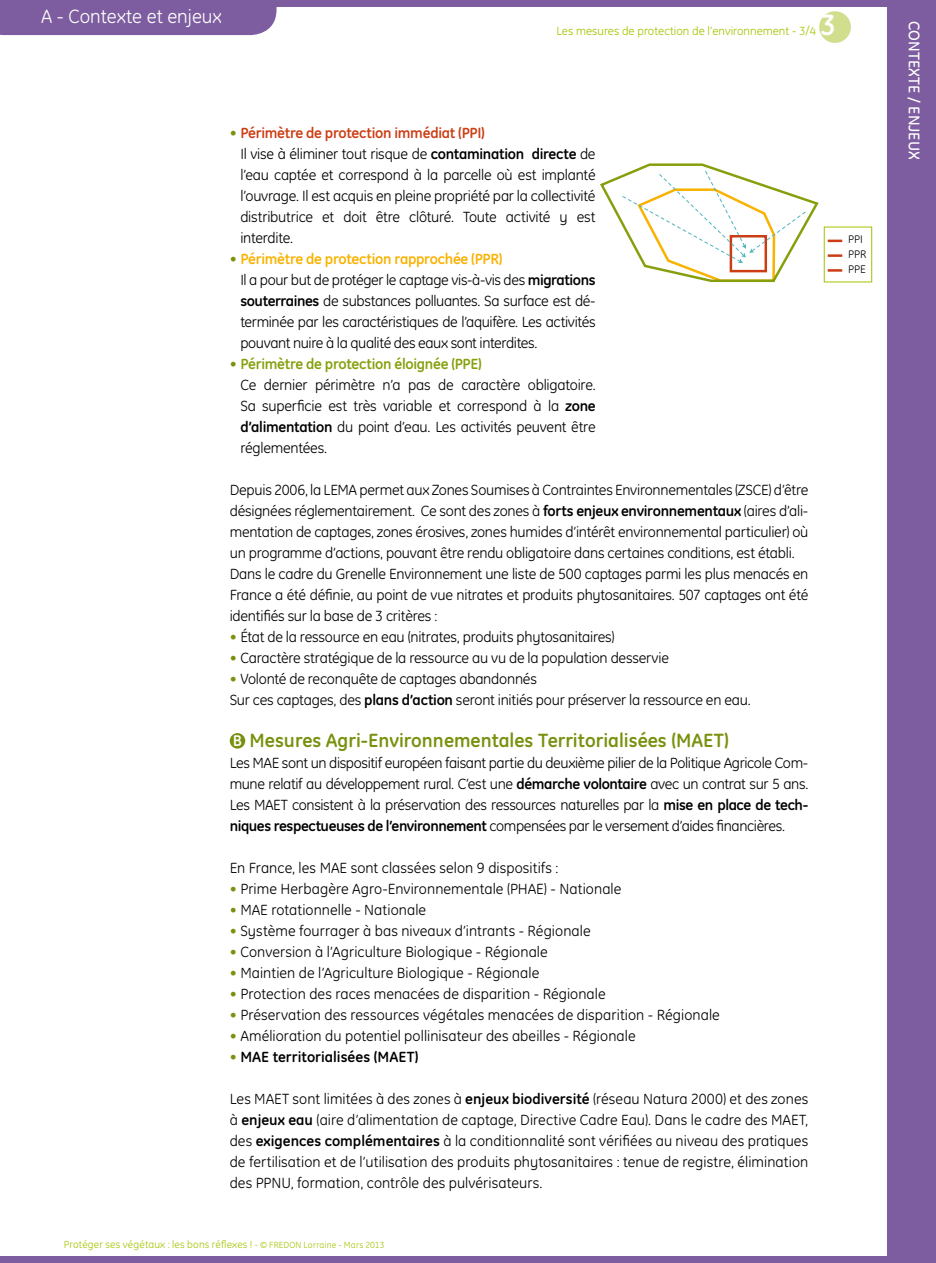
<style>
.page{position:relative;width:936px;height:1263px;background:#fff}
.page>*{position:absolute;margin:0;border:0;box-sizing:border-box;transform-origin:0 0}
.t1{font:700 30px "GE Inspira";color:#fff}
.t2{font:700 19.5px "GE Inspira";color:#78910e}
.t3{font:19.5px "GE Inspira";color:#fff}
.t4{font:500 15.75px "GE Inspira";color:#fff}
.t5{font:15px/21px "GE Inspira";letter-spacing:-.015em;color:#000}
.t6{font:15px "GE Inspira";letter-spacing:.005em;color:#000}
.t7{font:700 15px "GE Inspira";color:#000}
.t8{font:12px "GE Inspira";color:#a4c400}
.t9{font:11.25px/15px "GE Inspira";color:#000}
.t10{font:10.5px "GE Inspira";letter-spacing:.02em;color:#a4c400}
.s1{color:#78910e}
.s2{font-weight:700;color:#cc3d15}
.s3{font-weight:700}
.s4{font-weight:700;color:#f9b200}
.s5{font-weight:700;color:#85a00c}
.s6{font-size:15.9px;color:#fff}
.s7{font-weight:400;color:#78910e}
.s8{font-size:9px}
</style>
<div class="page">
<div style="left:887px;top:0;width:48px;height:1263px;background:#7d5d9f"></div>
<div style="left:0;top:0;width:893px;height:6px;background:#7d5d9f"></div>
<div style="left:0;top:6px;width:276px;height:29px;background:#7d5d9f"></div>
<div style="left:0;top:1256px;width:893px;height:7px;background:#7d5d9f"></div>
<div style="left:230px;top:733px;width:15px;height:16px;background:#78910e;border-radius:50%"></div>
<div style="left:819px;top:11px;width:31px;height:32px;background:#d0de8e;border-radius:50%"></div>
<svg style="left:600px;top:163px;width:219px;height:120px"></svg>
<svg style="left:827px;top:240px;width:15px;height:2px"></svg>
<hr style="left:827px;top:254px;width:15px;height:3px;background:#cc3d15">
<hr style="left:827px;top:269px;width:15px;height:3px;background:#cc3d15">
<h2 class="t3" style="left:41px;top:6px;width:182px">A - Contexte et enjeux</h2>
<p class="t8" style="left:556px;top:24px;width:261px">Les mesures de protection de l’environnement - 3/4</p>
<h1 class="t1" style="left:820px;top:5px;width:17px">3</h1>
<p class="t5" style="left:240px;top:122px;width:357px;text-indent:-11px"><span class="s1">•</span> <span class="s2">Périmètre de protection immédiat (PPI)<br></span>Il vise à éliminer tout risque de <span class="s3">contamination directe</span> de l’eau captée et correspond à la parcelle où est implanté l’ouvrage. Il est acquis en pleine propriété par la collectivité distributrice et doit être clôturé. Toute activité y est interdite.</p>
<p class="t5" style="left:240px;top:248px;width:357px;text-indent:-11px"><span class="s1">•</span> <span class="s4">Périmètre de protection rapprochée (PPR)<br></span>Il a pour but de protéger le captage vis-à-vis des <span class="s3">migrations souterraines</span> de substances polluantes. Sa surface est dé&shy;terminée par les caractéristiques de l’aquifère. Les activités pouvant nuire à la qualité des eaux sont interdites.</p>
<p class="t5" style="left:240px;top:353px;width:357px;text-indent:-11px"><span class="s1">•</span> <span class="s5">Périmètre de protection éloignée (PPE)<br></span>Ce dernier périmètre n’a pas de caractère obligatoire.<br>Sa superficie est très variable et correspond à la <span class="s3">zone d’alimentation</span> du point d’eau. Les activités peuvent être réglementées.</p>
<p class="t5" style="left:230px;top:479px;width:580px">Depuis 2006, la LEMA permet aux Zones Soumises à Contraintes Environnementales (ZSCE) d’être désignées réglementairement. Ce sont des zones à <span class="s3">forts enjeux environnementaux</span> (aires d’ali&shy;mentation de captages, zones érosives, zones humides d’intérêt environnemental particulier) où un programme d’actions, pouvant être rendu obligatoire dans certaines conditions, est établi.<br>Dans le cadre du Grenelle Environnement une liste de 500 captages parmi les plus menacés en France a été définie, au point de vue nitrates et produits phytosanitaires. 507 captages ont été identifiés sur la base de 3 critères :</p>
<p class="t5" style="left:230px;top:626px;width:386px"><span class="s1">•</span> État de la ressource en eau (nitrates, produits phytosanitaires)</p>
<p class="t5" style="left:230px;top:647px;width:441px"><span class="s1">•</span> Caractère stratégique de la ressource au vu de la population desservie</p>
<p class="t5" style="left:230px;top:668px;width:522px"><span class="s1">•</span> Volonté de reconquête de captages abandonnés<br>Sur ces captages, des <span class="s3">plans d’action</span> seront initiés pour préserver la ressource en eau.</p>
<h2 class="t2" style="left:233px;top:728px;width:497px"><span class="s6">B</span> Mesures Agri-Environnementales Territorialisées (MAET)</h2>
<p class="t5" style="left:230px;top:752px;width:580px;text-align:justify">Les MAE sont un dispositif européen faisant partie du deuxième pilier de la Politique Agricole Com&shy;mune relatif au développement rural. C’est une <span class="s3">démarche volontaire</span> avec un contrat sur 5 ans.<br>Les MAET consistent à la préservation des ressources naturelles par la <span class="s3">mise en place de tech&shy;niques respectueuses de l’environnement</span> compensées par le versement d’aides financières.</p>
<p class="t6" style="left:230px;top:859px;width:330px">En France, les MAE sont classées selon 9 dispositifs :</p>
<p class="t6" style="left:230px;top:880px;width:393px"><span class="s1">•</span> Prime Herbagère Agro-Environnementale (PHAE) - Nationale</p>
<p class="t6" style="left:230px;top:901px;width:198px"><span class="s1">•</span> MAE rotationnelle - Nationale</p>
<p class="t6" style="left:230px;top:922px;width:362px"><span class="s1">•</span> Système fourrager à bas niveaux d’intrants - Régionale</p>
<p class="t6" style="left:230px;top:943px;width:319px"><span class="s1">•</span> Conversion à l’Agriculture Biologique - Régionale</p>
<p class="t6" style="left:230px;top:964px;width:311px"><span class="s1">•</span> Maintien de l’Agriculture Biologique - Régionale</p>
<p class="t6" style="left:230px;top:985px;width:377px"><span class="s1">•</span> Protection des races menacées de disparition - Régionale</p>
<p class="t6" style="left:230px;top:1006px;width:491px"><span class="s1">•</span> Préservation des ressources végétales menacées de disparition - Régionale</p>
<p class="t6" style="left:230px;top:1027px;width:407px"><span class="s1">•</span> Amélioration du potentiel pollinisateur des abeilles - Régionale</p>
<p class="t7" style="left:230px;top:1047px;width:190px"><span class="s7">•</span> MAE territorialisées (MAET)</p>
<p class="t5" style="left:230px;top:1088px;width:580px;text-align:justify">Les MAET sont limitées à des zones à <span class="s3">enjeux biodiversité</span> (réseau Natura 2000) et des zones à <span class="s3">enjeux eau</span> (aire d’alimentation de captage, Directive Cadre Eau). Dans le cadre des MAET, des <span class="s3">exigences complémentaires</span> à la conditionnalité sont vérifiées au niveau des pratiques de fertilisation et de l’utilisation des produits phytosanitaires : tenue de registre, élimination des PPNU, formation, contrôle des pulvérisateurs.</p>
<p class="t10" style="left:64px;top:1238px;width:322px">Protéger ses végétaux : les bons réflexes ! <span class="s8">- © FREDON Lorraine - Mars 2013</span></p>
<p class="t9" style="left:848px;top:232px;width:20px">PPI<br>PPR<br>PPE</p>
<p class="t4" style="left:923px;top:21px;width:140px;rotate:90deg">CONTEXTE / ENJEUX</p>
</div>
